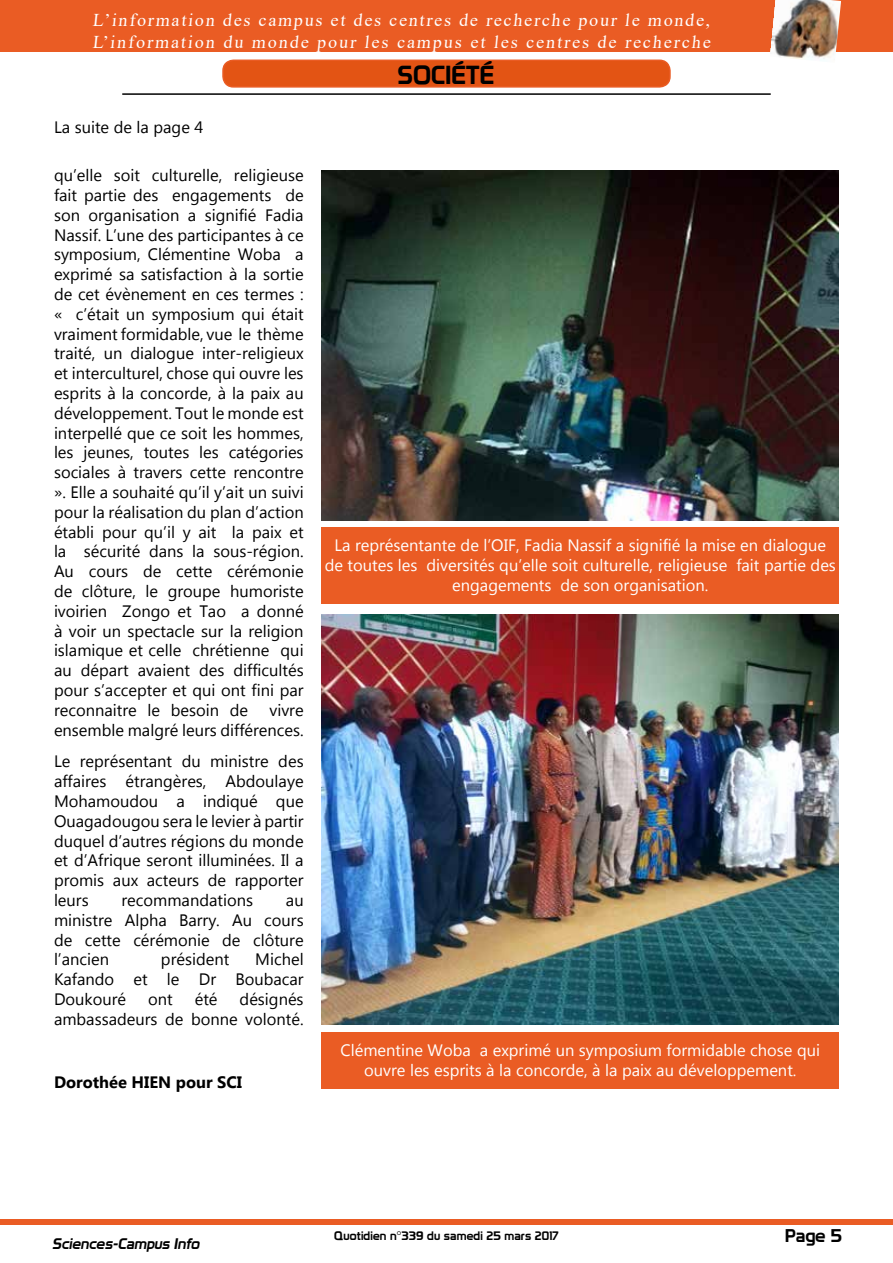
<style>
.page{position:relative;width:893px;height:1263px;background:#fff}
.page>*{position:absolute;margin:0;border:0;box-sizing:border-box;transform-origin:0 0}
.t1{font:25.5px "Prototype";color:#000}
.t2{font:18px/21.6px "Times New Roman";letter-spacing:.105em;color:#fff}
.t3{font:18px "Prototype";color:#000}
.t4{font:16.5px/19.8px "Myanmar Text";color:#000;text-align:justify}
.t5{font:16.5px/19.8px "Myanmar Text";color:#fff;text-align:center}
.t6{font:700 16.5px "Myanmar Text";color:#000}
.t7{font:italic 15px "Prototype";color:#000}
.t8{font:12px "Prototype";letter-spacing:.01em;color:#000}
</style>
<div class="page">
<div style="left:0;top:1219px;width:893px;height:6px;background:#ea5c24"></div>
<hr style="left:122px;top:93px;width:649px;height:2px;background:#000">
<div style="left:0;top:0;width:893px;height:51px;background:#ea5c24"></div>
<img style="left:770px;top:0;width:71px;height:61px">
<div style="left:223px;top:60px;width:447px;height:27px;background:#e35414;border-radius:10px"></div>
<div style="left:222px;top:60px;width:449px;height:28px;border:2px solid #ea5c24;border-radius:10px"></div>
<img style="left:322px;top:170px;width:517px;height:350px">
<div style="left:322px;top:527px;width:517px;height:77px;background:#ea5c24"></div>
<img style="left:322px;top:614px;width:517px;height:411px">
<div style="left:322px;top:1032px;width:517px;height:57px;background:#ea5c24"></div>
<p class="t2" style="left:92px;top:9px;width:622px">L’information des campus et des centres de recherche pour le monde,<br>L’information du monde pour les campus et les centres de recherche</p>
<p class="t4" style="left:54px;top:117px;width:151px">La suite de la page 4</p>
<p class="t4" style="left:54px;top:166px;width:251px">qu’elle soit culturelle, religieuse fait partie des engagements de son organisation a signifié Fadia Nassif. L’une des participantes à ce symposium, Clémentine Woba a exprimé sa satisfaction à la sortie de cet évènement en ces termes : « c’était un symposium qui était vraiment formidable, vue le thème traité, un dialogue inter-religieux et interculturel, chose qui ouvre les esprits à la concorde, à la paix au développement. Tout le monde est interpellé que ce soit les hommes, les jeunes, toutes les catégories sociales à travers cette rencontre ». Elle a souhaité qu’il y’ait un suivi pour la réalisation du plan d’action établi pour qu’il y ait la paix et la sécurité dans la sous-région.<br>Au cours de cette cérémonie de clôture, le groupe humoriste ivoirien Zongo et Tao a donné à voir un spectacle sur la religion islamique et celle chrétienne qui au départ avaient des difficultés pour s’accepter et qui ont fini par reconnaitre le besoin de</p>
<p class="t4" style="left:54px;top:700px;width:251px;text-align:right">vivre<br>ensemble malgré leurs différences.</p>
<p class="t4" style="left:54px;top:752px;width:251px">Le représentant du ministre des affaires étrangères, Abdoulaye Mohamoudou a indiqué que Ouagadougou sera le levier à partir duquel d’autres régions du monde et d’Afrique seront illuminées. Il a promis aux acteurs de rapporter leurs</p>
<p class="t4" style="left:122px;top:890px;width:133px">recommandations</p>
<p class="t4" style="left:54px;top:890px;width:251px;text-indent:232px">au ministre Alpha Barry. Au cours de cette cérémonie de clôture l’ancien</p>
<p class="t4" style="left:161px;top:950px;width:70px">président</p>
<p class="t4" style="left:54px;top:950px;width:251px;text-indent:201px">Michel Kafando et le Dr Boubacar Doukouré</p>
<p class="t4" style="left:54px;top:989px;width:251px;text-align:right">désignés<br>ambassadeurs de bonne volonté.</p>
<p class="t4" style="left:148px;top:989px;width:26px">ont</p>
<p class="t4" style="left:195px;top:989px;width:24px">été</p>
<p class="t6" style="left:54px;top:1073px;width:190px">Dorothée HIEN pour SCI</p>
<h1 class="t1" style="left:398px;top:60px;width:98px">SOCIÉTÉ</h1>
<p class="t5" style="left:325px;top:536px;width:513px">La représentante de l’OIF, Fadia Nassif a signifié la mise en dialogue de toutes les diversités qu’elle soit culturelle, religieuse fait partie des engagements de son organisation.</p>
<p class="t5" style="left:340px;top:1040px;width:481px">Clémentine Woba a exprimé un symposium formidable chose qui ouvre les esprits à la concorde, à la paix au développement.</p>
<p class="t7" style="left:52px;top:1234px;width:152px">Sciences-Campus Info</p>
<p class="t3" style="left:785px;top:1225px;width:58px">Page 5</p>
<p class="t8" style="left:334px;top:1228px;width:226px">Quotidien n°339 du samedi 25 mars 2017</p>
</div>
